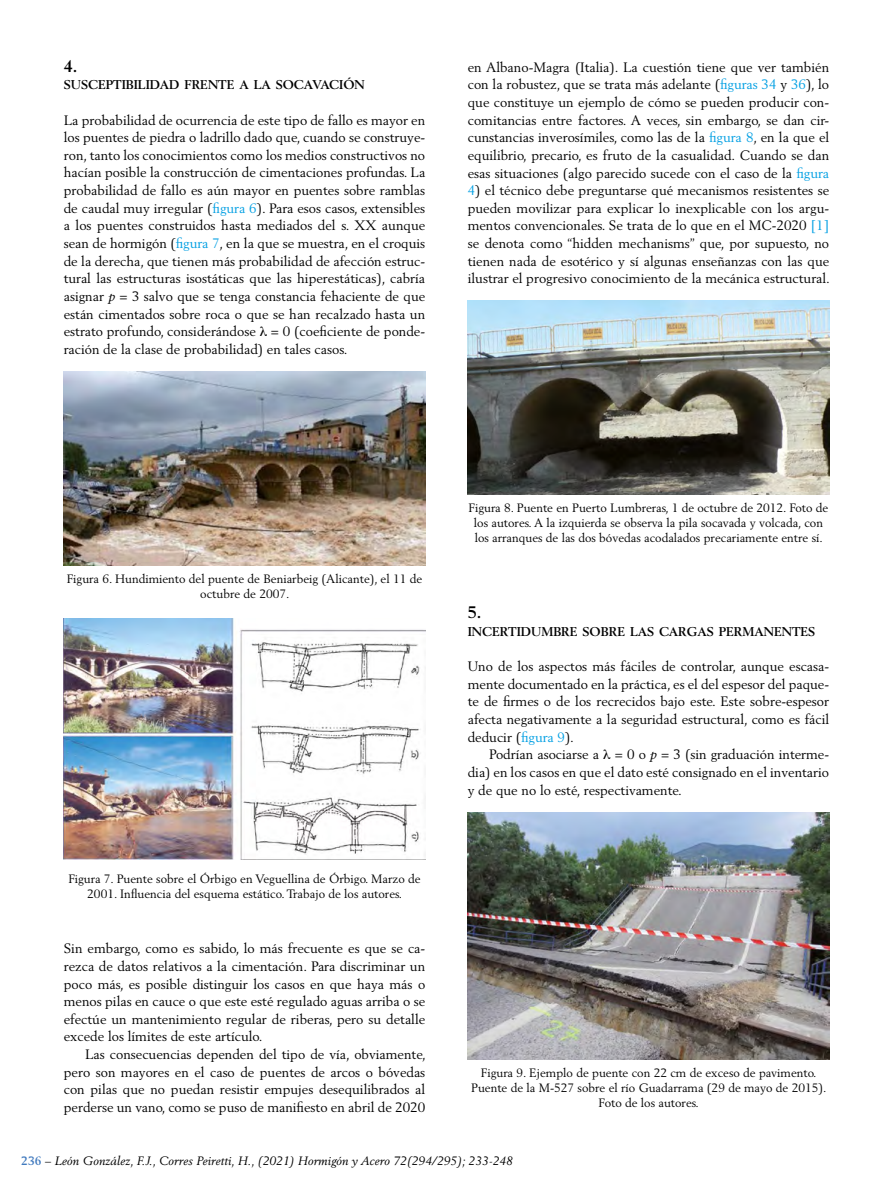
<style>
.page{position:relative;width:893px;height:1191px;background:#fff}
.page>*{position:absolute;margin:0;border:0;box-sizing:border-box;transform-origin:0 0}
.t1{font:700 16.5px "Berling LT Std";color:#000}
.t2{font:13.5px/17.7px "Berling LT Std";color:#000;text-align:justify}
.t3{font:700 12.6px "Berling LT Std";color:#000}
.t4{font:12px/15px "Berling LT Std";color:#000;text-align:center}
.t5{font:italic 12px "Berling LT Std";letter-spacing:.01em;color:#000}
.s1{color:#009fe3}
.s2{font-style:italic}
.s3{font-weight:700;font-style:normal;color:#417abe}
.s4{font-style:normal}
</style>
<div class="page">
<img style="left:64px;top:371px;width:361px;height:194px">
<img style="left:64px;top:618px;width:361px;height:241px">
<img style="left:468px;top:301px;width:361px;height:194px">
<img style="left:468px;top:812px;width:361px;height:247px">
<p class="t1" style="left:64px;top:56px;width:15px">4.</p>
<p class="t3" style="left:64px;top:77px;width:303px">SUSCEPTIBILIDAD FRENTE A LA SOCAVACIÓN</p>
<p class="t2" style="left:64px;top:111px;width:363px">La probabilidad de ocurrencia de este tipo de fallo es mayor en los puentes de piedra o ladrillo dado que, cuando se construye&shy;ron, tanto los conocimientos como los medios constructivos no hacían posible la construcción de cimentaciones profundas. La probabilidad de fallo es aún mayor en puentes sobre ramblas de caudal muy irregular (<span class="s1">figura 6</span>). Para esos casos, extensibles a los puentes construidos hasta mediados del s. XX aunque sean de hormigón (<span class="s1">figura 7</span>, en la que se muestra, en el croquis de la derecha, que tienen más probabilidad de afección estruc&shy;tural las estructuras isostáticas que las hiperestáticas), cabría asignar <span class="s2">p</span> = 3 salvo que se tenga constancia fehaciente de que están cimentados sobre roca o que se han recalzado hasta un estrato profundo, considerándose = 0 (coeficiente de ponde&shy;ración de la clase de probabilidad) en tales casos.</p>
<p class="t2" style="left:468px;top:58px;width:363px">en Albano-Magra (Italia). La cuestión tiene que ver también con la robustez, que se trata más adelante (<span class="s1">figuras 34</span> y <span class="s1">36</span>), lo que constituye un ejemplo de cómo se pueden producir con&shy;comitancias entre factores. A veces, sin embargo, se dan cir&shy;cunstancias inverosímiles, como las de la <span class="s1">figura 8</span>, en la que el equilibrio, precario, es fruto de la casualidad. Cuando se dan esas situaciones (algo parecido sucede con el caso de la <span class="s1">figura</span></p>
<p class="t2" style="left:468px;top:181px;width:364px"><span class="s1">4</span>) el técnico debe preguntarse qué mecanismos resistentes se pueden movilizar para explicar lo inexplicable con los argu&shy;mentos convencionales. Se trata de lo que en el MC-2020 <span class="s1">[1] </span>se denota como “hidden mechanisms” que, por supuesto, no tienen nada de esotérico y sí algunas enseñanzas con las que ilustrar el progresivo conocimiento de la mecánica estructural.</p>
<p class="t4" style="left:67px;top:571px;width:357px">Figura 6. Hundimiento del puente de Beniarbeig (Alicante), el 11 de octubre de 2007.</p>
<p class="t4" style="left:68px;top:871px;width:354px">Figura 7. Puente sobre el Órbigo en Veguellina de Órbigo. Marzo de<br>2001. Influencia del esquema estático. Trabajo de los autores.</p>
<p class="t2" style="left:64px;top:939px;width:363px">Sin embargo, como es sabido, lo más frecuente es que se ca&shy;rezca de datos relativos a la cimentación. Para discriminar un poco más, es posible distinguir los casos en que haya más o menos pilas en cauce o que este esté regulado aguas arriba o se efectúe un mantenimiento regular de riberas, pero su detalle excede los límites de este artículo.</p>
<p class="t2" style="left:64px;top:1045px;width:364px;text-indent:21px">Las consecuencias dependen del tipo de vía, obviamente, pero son mayores en el caso de puentes de arcos o bóvedas con pilas que no puedan resistir empujes desequilibrados al perderse un vano, como se puso de manifiesto en abril de 2020</p>
<p class="t4" style="left:469px;top:500px;width:361px">Figura 8. Puente en Puerto Lumbreras, 1 de octubre de 2012. Foto de los autores. A la izquierda se observa la pila socavada y volcada, con los arranques de las dos bóvedas acodalados precariamente entre sí.</p>
<p class="t1" style="left:468px;top:603px;width:15px">5.</p>
<p class="t3" style="left:468px;top:624px;width:349px">INCERTIDUMBRE SOBRE LAS CARGAS PERMANENTES</p>
<p class="t2" style="left:468px;top:657px;width:363px">Uno de los aspectos más fáciles de controlar, aunque escasa&shy;mente documentado en la práctica, es el del espesor del paque&shy;te de firmes o de los recrecidos bajo este. Este sobre-espesor afecta negativamente a la seguridad estructural, como es fácil deducir (<span class="s1">figura 9</span>).</p>
<p class="t2" style="left:468px;top:745px;width:363px;text-indent:21px">Podrían asociarse a = 0 o <span class="s2">p</span> = 3 (sin graduación interme&shy;dia) en los casos en que el dato esté consignado en el inventario y de que no lo esté, respectivamente.</p>
<p class="t4" style="left:471px;top:1064px;width:357px">Figura 9. Ejemplo de puente con 22 cm de exceso de pavimento.<br>Puente de la M-527 sobre el río Guadarrama (29 de mayo de 2015).<br>Foto de los autores.</p>
<p class="t5" style="left:21px;top:1153px;width:493px"><span class="s3">236</span> <span class="s4">–</span> León González, F.J., Corres Peiretti, H., (2021) Hormigón y Acero 72(294/295); 233-248</p>
</div>
